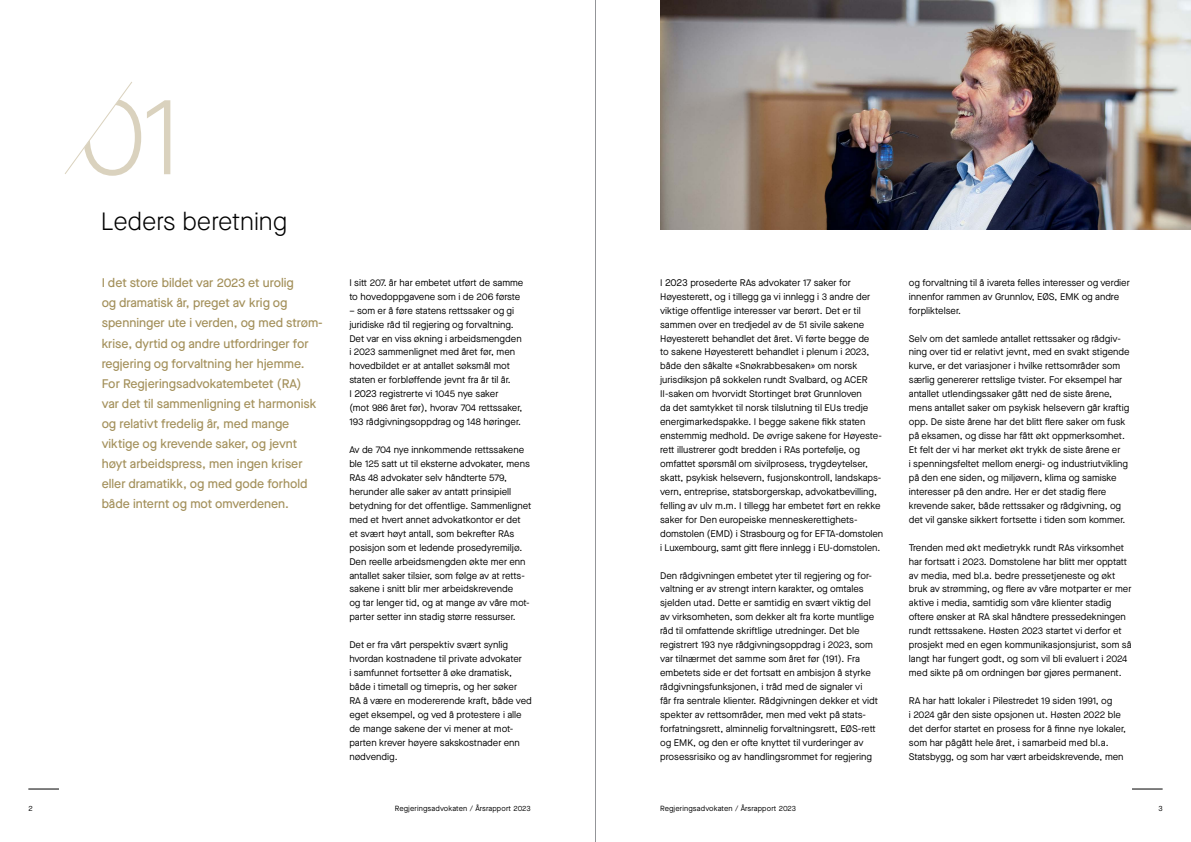
<style>
.page{position:relative;width:1191px;height:842px;background:#fff}
.page>*{position:absolute;margin:0;border:0;box-sizing:border-box;transform-origin:0 0}
.t1{font:300 110px "Maison Neue";color:#dad2be}
.t2{font:300 25px "Maison Neue";color:#000}
.t3{font:500 12.5px/20.1px "Maison Neue";color:#a4915c}
.t4{font:9.6px/13.9px "Maison Neue";color:#000}
.t5{font:7.5px "Maison Neue";letter-spacing:.02em;color:#000}
</style>
<div class="page">
<img style="left:660px;top:0;width:531px;height:230px">
<svg style="left:65px;top:82px;width:67px;height:92px"></svg>
<hr style="left:28px;top:789px;width:31px;height:1px;background:#000">
<hr style="left:1132px;top:789px;width:30px;height:1px;background:#000">
<hr style="left:595px;top:0;width:1px;height:842px;background:#939598">
<h1 class="t1" style="left:78px;top:64px;width:105px">01</h1>
<h2 class="t2" style="left:101px;top:205px;width:188px">Leders beretning</h2>
<p class="t3" style="left:102px;top:273px;width:222px">I det store bildet var 2023 et urolig<br>og dramatisk år, preget av krig og spenninger ute i verden, og med strøm&shy;krise, dyrtid og andre utfordringer for regjering og forvaltning her hjemme.<br>For Regjeringsadvokatembetet (RA)<br>var det til sammenligning et harmonisk og relativt fredelig år, med mange viktige og krevende saker, og jevnt høyt arbeidspress, men ingen kriser eller dramatikk, og med gode forhold både internt og mot omverdenen.</p>
<p class="t4" style="left:349px;top:275px;width:176px">I sitt 207. år har embetet utført de samme to hovedoppgavene som i de 206 første</p>
<p class="t4" style="left:349px;top:303px;width:175px">– som er å føre statens rettssaker og gi juridiske råd til regjering og forvaltning.<br>Det var en viss økning i arbeidsmengden i 2023 sammenlignet med året før, men hovedbildet er at antallet søksmål mot staten er forbløffende jevnt fra år til år.<br>I 2023 registrerte vi 1045 nye saker<br>(mot 986 året før), hvorav 704 rettssaker, 193 rådgivningsoppdrag og 148 høringer.</p>
<p class="t4" style="left:349px;top:443px;width:184px">Av de 704 nye innkommende rettssakene ble 125 satt ut til eksterne advokater, mens RAs 48 advokater selv håndterte 579, herunder alle saker av antatt prinsipiell betydning for det offentlige. Sammenlignet med et hvert annet advokatkontor er det et svært høyt antall, som bekrefter RAs posisjon som et ledende prosedyremiljø.<br>Den reelle arbeidsmengden økte mer enn antallet saker tilsier, som følge av at retts&shy;sakene i snitt blir mer arbeidskrevende<br>og tar lenger tid, og at mange av våre mot&shy;parter setter inn stadig større ressurser.</p>
<p class="t4" style="left:349px;top:638px;width:184px">Det er fra vårt perspektiv svært synlig hvordan kostnadene til private advokater<br>i samfunnet fortsetter å øke dramatisk, både i timetall og timepris, og her søker<br>RA å være en modererende kraft, både ved eget eksempel, og ved å protestere i alle de mange sakene der vi mener at mot&shy;parten krever høyere sakskostnader enn nødvendig.</p>
<p class="t4" style="left:660px;top:275px;width:225px">I 2023 prosederte RAs advokater 17 saker for Høyesterett, og i tillegg ga vi innlegg i 3 andre der viktige offentlige interesser var berørt. Det er til sammen over en tredjedel av de 51 sivile sakene Høyesterett behandlet det året. Vi førte begge de<br>to sakene Høyesterett behandlet i plenum i 2023, både den såkalte «Snøkrabbesaken» om norsk jurisdiksjon på sokkelen rundt Svalbard, og ACER II-saken om hvorvidt Stortinget brøt Grunnloven<br>da det samtykket til norsk tilslutning til EUs tredje energimarkedspakke. I begge sakene fikk staten enstemmig medhold. De øvrige sakene for Høyeste&shy;rett illustrerer godt bredden i RAs portefølje, og omfattet spørsmål om sivilprosess, trygdeytelser, skatt, psykisk helsevern, fusjonskontroll, landskaps&shy;vern, entreprise, statsborgerskap, advokatbevilling, felling av ulv m.m. I tillegg har embetet ført en rekke saker for Den europeiske menneskerettighets&shy;domstolen (EMD) i Strasbourg og for EFTA-domstolen i Luxembourg, samt gitt flere innlegg i EU-domstolen.</p>
<p class="t4" style="left:660px;top:568px;width:219px">Den rådgivningen embetet yter til regjering og for&shy;valtning er av strengt intern karakter, og omtales sjelden utad. Dette er samtidig en svært viktig del av virksomheten, som dekker alt fra korte muntlige råd til omfattende skriftlige utredninger. Det ble registrert 193 nye rådgivningsoppdrag i 2023, som var tilnærmet det samme som året før (191). Fra embetets side er det fortsatt en ambisjon å styrke rådgivningsfunksjonen, i tråd med de signaler vi<br>får fra sentrale klienter. Rådgivningen dekker et vidt spekter av rettsområder, men med vekt på stats&shy;forfatningsrett, alminnelig forvaltningsrett, EØS-rett og EMK, og den er ofte knyttet til vurderinger av prosessrisiko og av handlingsrommet for regjering</p>
<p class="t4" style="left:909px;top:275px;width:222px">og forvaltning til å ivareta felles interesser og verdier innenfor rammen av Grunnlov, EØS, EMK og andre forpliktelser.</p>
<p class="t4" style="left:909px;top:331px;width:222px">Selv om det samlede antallet rettssaker og rådgiv&shy;ning over tid er relativt jevnt, med en svakt stigende kurve, er det variasjoner i hvilke rettsområder som særlig genererer rettslige tvister. For eksempel har antallet utlendingssaker gått ned de siste årene, mens antallet saker om psykisk helsevern går kraftig opp. De siste årene har det blitt flere saker om fusk på eksamen, og disse har fått økt oppmerksomhet.<br>Et felt der vi har merket økt trykk de siste årene er<br>i spenningsfeltet mellom energi- og industriutvikling på den ene siden, og miljøvern, klima og samiske interesser på den andre. Her er det stadig flere krevende saker, både rettssaker og rådgivning, og det vil ganske sikkert fortsette i tiden som kommer.</p>
<p class="t4" style="left:909px;top:540px;width:224px">Trenden med økt medietrykk rundt RAs virksomhet har fortsatt i 2023. Domstolene har blitt mer opptatt av media, med bl.a. bedre pressetjeneste og økt bruk av strømming, og flere av våre motparter er mer aktive i media, samtidig som våre klienter stadig oftere ønsker at RA skal håndtere pressedekningen rundt rettssakene. Høsten 2023 startet vi derfor et prosjekt med en egen kommunikasjonsjurist, som så langt har fungert godt, og som vil bli evaluert i 2024 med sikte på om ordningen bør gjøres permanent.</p>
<p class="t4" style="left:909px;top:694px;width:219px">RA har hatt lokaler i Pilestredet 19 siden 1991, og<br>i 2024 går den siste opsjonen ut. Høsten 2022 ble det derfor startet en prosess for å finne nye lokaler, som har pågått hele året, i samarbeid med bl.a.<br>Statsbygg, og som har vært arbeidskrevende, men</p>
<p class="t5" style="left:28px;top:803px;width:6px">2</p>
<p class="t5" style="left:395px;top:803px;width:137px">Regjeringsadvokaten / Årsrapport 2023</p>
<p class="t5" style="left:660px;top:803px;width:137px">Regjeringsadvokaten / Årsrapport 2023</p>
<p class="t5" style="left:1158px;top:803px;width:6px">3</p>
</div>
